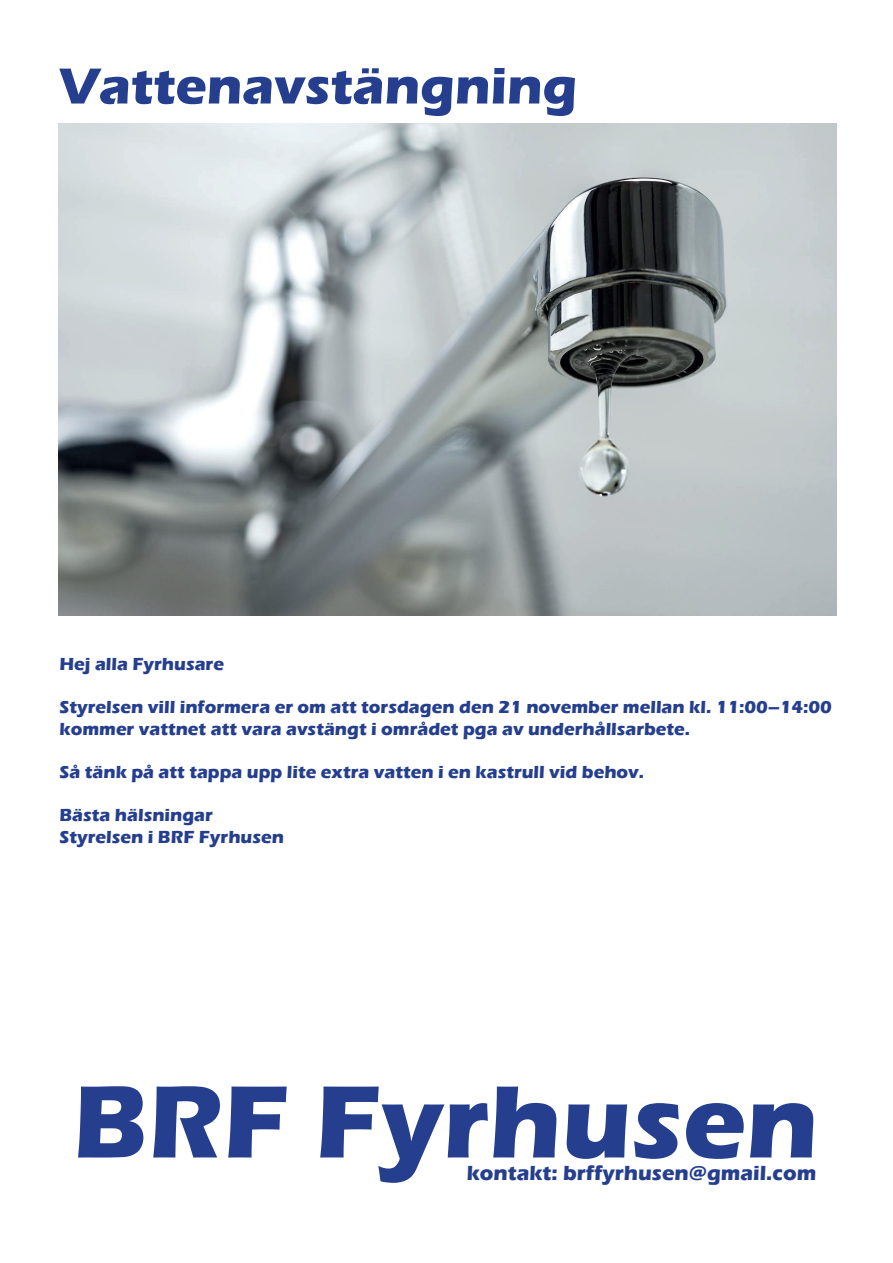
<style>
.page{position:relative;width:893px;height:1263px;background:#fff}
.page>*{position:absolute;margin:0;border:0;box-sizing:border-box;transform-origin:0 0}
.t1{font:700 106.5px "Eras ITC";color:#253f8e}
.t2{font:700 52.5px "Eras ITC";color:#253f8e}
.t3{font:700 21px "Eras ITC";color:#253f8e}
.t4{font:700 18px/21.6px "Eras ITC";color:#253f8e}
</style>
<div class="page">
<img style="left:58px;top:123px;width:779px;height:493px">
<h2 class="t2" style="left:60px;top:56px;width:519px">Vattenavstängning</h2>
<p class="t4" style="left:60px;top:653px;width:166px">Hej alla Fyrhusare</p>
<p class="t4" style="left:60px;top:696px;width:774px">Styrelsen vill informera er om att torsdagen den 21 november mellan kl. 11:00–14:00 kommer vattnet att vara avstängt i området pga av underhållsarbete.</p>
<p class="t4" style="left:60px;top:761px;width:586px">Så tänk på att tappa upp lite extra vatten i en kastrull vid behov.</p>
<p class="t4" style="left:60px;top:804px;width:226px">Bästa hälsningar<br>Styrelsen i BRF Fyrhusen</p>
<h1 class="t1" style="left:73px;top:1061px;width:747px">BRF Fyrhusen</h1>
<p class="t3" style="left:467px;top:1161px;width:351px">kontakt: brffyrhusen@gmail.com</p>
</div>
